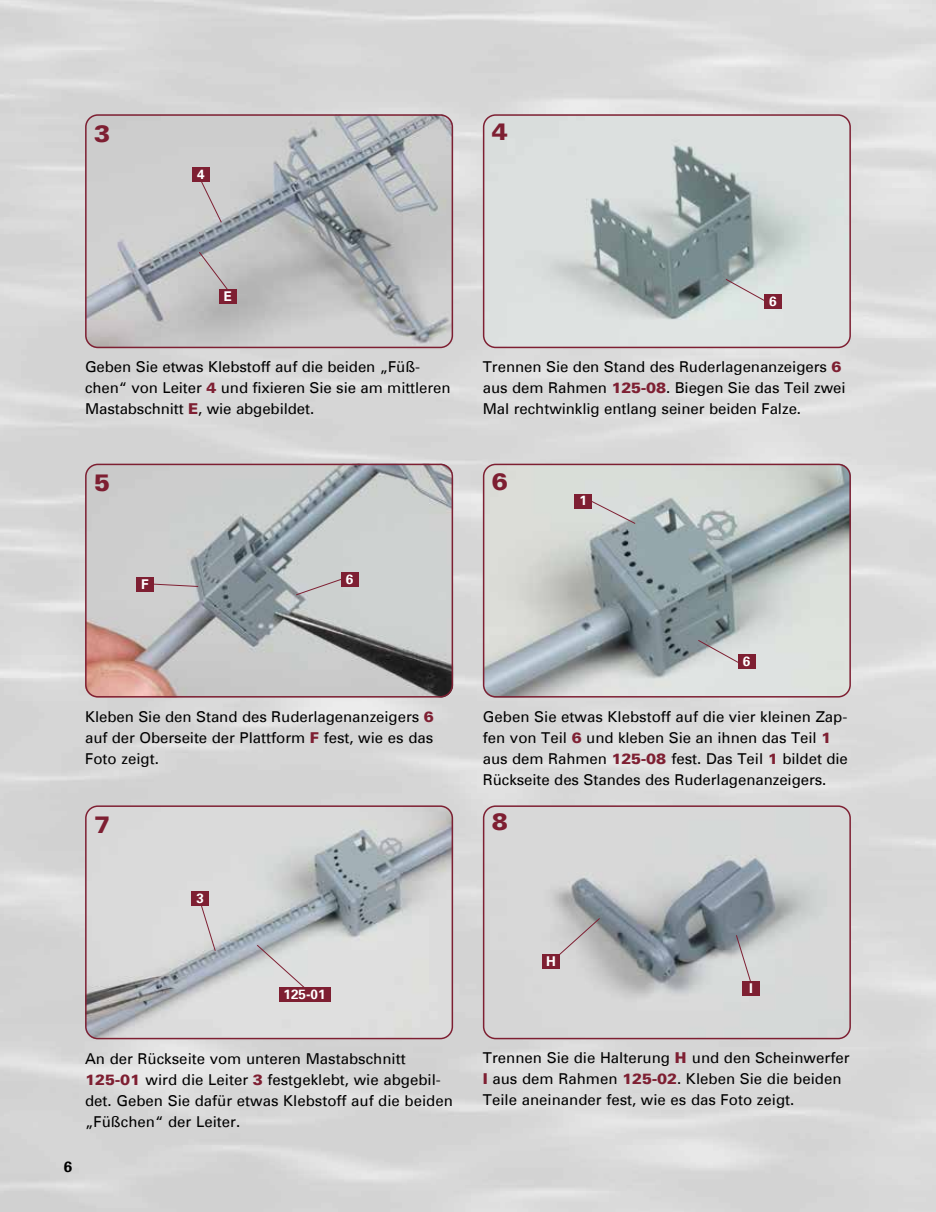
<style>
.page{position:relative;width:936px;height:1212px;background:#fff}
.page>*{position:absolute;margin:0;border:0;box-sizing:border-box;transform-origin:0 0}
.t1{font:900 24px "Univers";color:#7e1f32}
.t2{font:15px/21px "Univers";letter-spacing:-.005em;color:#000}
.t3{font:700 15px "Univers";color:#000}
.t4{font:700 13.5px "Univers";color:#fff}
.s1{font-weight:900;color:#7e1f32}
</style>
<div class="page">
<img style="left:0;top:0;width:935px;height:1212px">
<img style="left:483px;top:114px;width:367px;height:234px">
<div style="left:483px;top:114px;width:367px;height:234px;border:2px solid #7e1f32;border-radius:12px"></div>
<img style="left:85px;top:114px;width:368px;height:234px">
<div style="left:85px;top:114px;width:368px;height:234px;border:2px solid #7e1f32;border-radius:12px"></div>
<img style="left:483px;top:464px;width:367px;height:233px">
<div style="left:483px;top:464px;width:367px;height:233px;border:2px solid #7e1f32;border-radius:12px"></div>
<img style="left:85px;top:464px;width:368px;height:233px">
<div style="left:85px;top:464px;width:368px;height:233px;border:2px solid #7e1f32;border-radius:12px"></div>
<img style="left:483px;top:805px;width:367px;height:234px">
<div style="left:483px;top:805px;width:367px;height:234px;border:2px solid #7e1f32;border-radius:12px"></div>
<img style="left:85px;top:805px;width:368px;height:234px">
<div style="left:85px;top:805px;width:368px;height:234px;border:2px solid #7e1f32;border-radius:12px"></div>
<svg style="left:256px;top:944px;width:52px;height:47px;background:#d4d4d4"></svg>
<div style="left:279px;top:987px;width:51px;height:15px;background:#7e1f32"></div>
<div style="left:192px;top:167px;width:17px;height:15px;background:#7e1f32"></div>
<svg style="left:199px;top:177px;width:23px;height:46px"></svg>
<svg style="left:198px;top:251px;width:32px;height:41px"></svg>
<div style="left:219px;top:289px;width:17px;height:15px;background:#7e1f32"></div>
<svg style="left:725px;top:278px;width:44px;height:26px"></svg>
<div style="left:764px;top:294px;width:17px;height:15px;background:#7e1f32"></div>
<svg style="left:295px;top:578px;width:48px;height:18px"></svg>
<div style="left:341px;top:572px;width:17px;height:15px;background:#7e1f32"></div>
<svg style="left:153px;top:583px;width:46px;height:4px"></svg>
<div style="left:136px;top:577px;width:17px;height:15px;background:#7e1f32"></div>
<svg style="left:697px;top:639px;width:47px;height:27px"></svg>
<div style="left:738px;top:654px;width:17px;height:15px;background:#7e1f32"></div>
<svg style="left:590px;top:500px;width:46px;height:24px"></svg>
<div style="left:574px;top:494px;width:17px;height:15px;background:#7e1f32"></div>
<svg style="left:199px;top:901px;width:17px;height:51px"></svg>
<div style="left:192px;top:891px;width:17px;height:15px;background:#7e1f32"></div>
<svg style="left:735px;top:934px;width:17px;height:51px"></svg>
<div style="left:742px;top:981px;width:17px;height:15px;background:#7e1f32"></div>
<svg style="left:552px;top:917px;width:48px;height:44px;background:#c3c0c1"></svg>
<div style="left:542px;top:954px;width:17px;height:15px;background:#7e1f32"></div>
<h1 class="t1" style="left:94px;top:122px;width:18px">3</h1>
<p class="t4" style="left:197px;top:168px;width:9px">4</p>
<h1 class="t1" style="left:492px;top:121px;width:18px">4</h1>
<p class="t4" style="left:224px;top:290px;width:10px">E</p>
<p class="t2" style="left:85px;top:358px;width:367px">Geben Sie etwas Klebstoff auf die beiden „Füß&shy;chen“ von Leiter <span class="s1">4</span> und fixieren Sie sie am mittleren<br>Mastabschnitt <span class="s1">E</span>, wie abgebildet.</p>
<h1 class="t1" style="left:94px;top:472px;width:18px">5</h1>
<p class="t4" style="left:141px;top:578px;width:9px">F</p>
<p class="t4" style="left:346px;top:573px;width:9px">6</p>
<p class="t2" style="left:85px;top:707px;width:350px;text-align:justify">Kleben Sie den Stand des Ruderlagenanzeigers <span class="s1">6 </span>auf der Oberseite der Plattform <span class="s1">F</span> fest, wie es das Foto zeigt.</p>
<h1 class="t1" style="left:94px;top:813px;width:18px">7</h1>
<p class="t4" style="left:197px;top:892px;width:9px">3</p>
<p class="t4" style="left:283px;top:989px;width:44px">125-01</p>
<p class="t3" style="left:64px;top:1160px;width:10px">6</p>
<p class="t2" style="left:85px;top:1049px;width:369px">An der Rückseite vom unteren Mastabschnitt <span class="s1">125-01</span> wird die Leiter <span class="s1">3</span> festgeklebt, wie abgebil&shy;det. Geben Sie dafür etwas Klebstoff auf die beiden „Füßchen“ der Leiter.</p>
<p class="t4" style="left:769px;top:295px;width:9px">6</p>
<p class="t2" style="left:483px;top:358px;width:364px">Trennen Sie den Stand des Ruderlagenanzeigers <span class="s1">6 </span>aus dem Rahmen <span class="s1">125-08</span>. Biegen Sie das Teil zwei<br>Mal rechtwinklig entlang seiner beiden Falze.</p>
<h1 class="t1" style="left:492px;top:470px;width:18px">6</h1>
<p class="t4" style="left:579px;top:495px;width:9px">1</p>
<p class="t4" style="left:742px;top:655px;width:9px">6</p>
<p class="t2" style="left:483px;top:707px;width:366px">Geben Sie etwas Klebstoff auf die vier kleinen Zap&shy;fen von Teil <span class="s1">6</span> und kleben Sie an ihnen das Teil <span class="s1">1 </span>aus dem Rahmen <span class="s1">125-08</span> fest. Das Teil <span class="s1">1</span> bildet die Rückseite des Standes des Ruderlagenanzeigers.</p>
<h1 class="t1" style="left:492px;top:811px;width:18px">8</h1>
<p class="t4" style="left:546px;top:956px;width:11px">H</p>
<p class="t4" style="left:749px;top:982px;width:5px">I</p>
<p class="t2" style="left:483px;top:1049px;width:368px">Trennen Sie die Halterung <span class="s1">H</span> und den Scheinwerfer<br><span class="s1">I</span> aus dem Rahmen <span class="s1">125-02</span>. Kleben Sie die beiden<br>Teile aneinander fest, wie es das Foto zeigt.</p>
</div>
